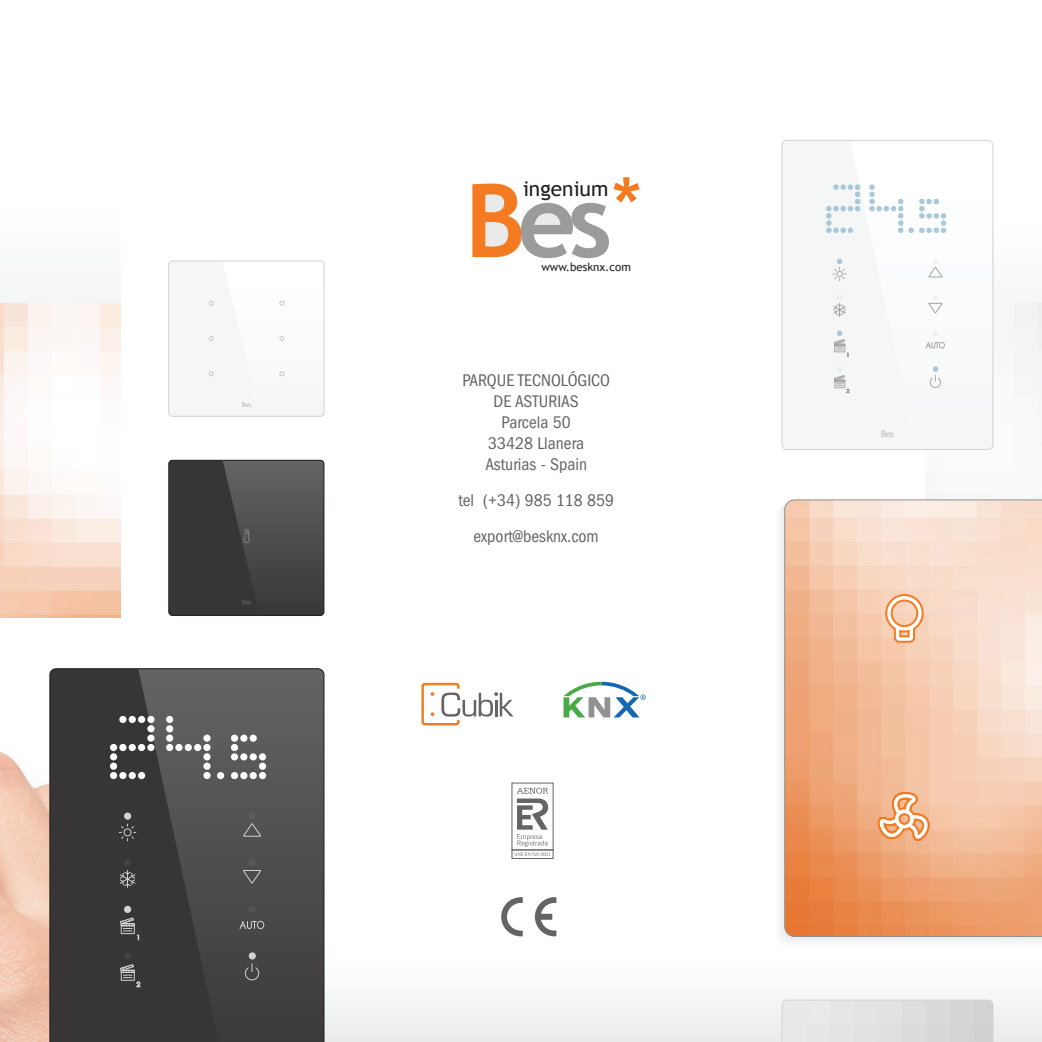
<style>
.page{position:relative;width:1042px;height:1042px;background:#fff}
.page>*{position:absolute;margin:0;border:0;box-sizing:border-box;transform-origin:0 0}
.t1{font:20.82px "Trebuchet MS";color:#211d1e}
.t2{font:condensed 17.5px/21px "ITC Franklin Gothic Std";color:#656364;text-align:center}
.t3{font:11.55px "Trebuchet MS";color:#211d1e}
</style>
<div class="page">
<div style="left:0;top:952px;width:1042px;height:90px;background:linear-gradient(to bottom,#fff,#eaebeb)"></div>
<div style="left:926px;top:207px;width:116px;height:410px;background:linear-gradient(to right,#f6f7f7,#f8f9f9)"></div>
<img style="left:0;top:726px;width:50px;height:316px">
<div style="left:169px;top:460px;width:155px;height:155px;background:#373535;border-radius:4px"></div>
<div style="left:169px;top:460px;width:155px;height:155px;border:1px solid #211d1e;border-radius:4px"></div>
<div style="left:169px;top:261px;width:155px;height:155px;background:#f5f7f7;border-radius:4px"></div>
<div style="left:168px;top:261px;width:156px;height:155px;border:1px solid #d3d2d2;border-radius:4px"></div>
<svg style="left:782px;top:1000px;width:211px;height:42px;background:#dfdede"></svg>
<svg style="left:501px;top:897px;width:55px;height:39px"></svg>
<svg style="left:209px;top:301px;width:5px;height:5px"></svg>
<svg style="left:209px;top:371px;width:5px;height:5px"></svg>
<svg style="left:209px;top:336px;width:5px;height:5px"></svg>
<svg style="left:515px;top:852px;width:35px;height:4px"></svg>
<div style="left:512px;top:849px;width:41px;height:9px;border:1px solid #656364"></div>
<svg style="left:517px;top:787px;width:32px;height:59px"></svg>
<svg style="left:223px;top:460px;width:101px;height:155px"></svg>
<svg style="left:223px;top:261px;width:101px;height:155px"></svg>
<div style="left:421px;top:683px;width:39px;height:42px;border:2px solid #f47b21;border-radius:2px"></div>
<svg style="left:441px;top:692px;width:72px;height:24px"></svg>
<svg style="left:430px;top:692px;width:4px;height:4px"></svg>
<svg style="left:430px;top:712px;width:4px;height:4px"></svg>
<svg style="left:563px;top:682px;width:83px;height:35px"></svg>
<svg style="left:784px;top:500px;width:258px;height:437px;background:#f2be9e"></svg>
<svg style="left:873px;top:782px;width:63px;height:60px;background:#f4b78e"></svg>
<div style="left:895px;top:809px;width:19px;height:19px;border:3px solid #fff;border-radius:50%"></div>
<div style="left:885px;top:594px;width:38px;height:38px;border:7px solid #f47b21;border-radius:50%"></div>
<div style="left:887px;top:596px;width:34px;height:34px;border:3px solid #fff;border-radius:50%"></div>
<svg style="left:890px;top:620px;width:29px;height:26px"></svg>
<div style="left:0;top:190px;width:121px;height:427px;background:#fafafb"></div>
<img style="left:0;top:304px;width:121px;height:313px">
<svg style="left:472px;top:177px;width:167px;height:81px"></svg>
<svg style="left:50px;top:668px;width:274px;height:374px;background:#454343"></svg>
<svg style="left:243px;top:822px;width:18px;height:15px"></svg>
<svg style="left:243px;top:869px;width:18px;height:15px"></svg>
<svg style="left:119px;top:824px;width:17px;height:17px"></svg>
<svg style="left:119px;top:870px;width:17px;height:17px"></svg>
<div style="left:231px;top:734px;width:7px;height:8px;background:#fff;border-radius:50%"></div>
<div style="left:217px;top:772px;width:7px;height:7px;background:#fff;border-radius:50%"></div>
<div style="left:119px;top:716px;width:7px;height:7px;background:#fff;border-radius:50%"></div>
<div style="left:129px;top:716px;width:7px;height:7px;background:#fff;border-radius:50%"></div>
<div style="left:138px;top:716px;width:7px;height:7px;background:#fff;border-radius:50%"></div>
<div style="left:147px;top:716px;width:7px;height:7px;background:#fff;border-radius:50%"></div>
<div style="left:166px;top:716px;width:7px;height:7px;background:#fff;border-radius:50%"></div>
<div style="left:147px;top:725px;width:7px;height:7px;background:#fff;border-radius:50%"></div>
<div style="left:166px;top:725px;width:7px;height:7px;background:#fff;border-radius:50%"></div>
<div style="left:147px;top:734px;width:7px;height:8px;background:#fff;border-radius:50%"></div>
<div style="left:166px;top:734px;width:7px;height:8px;background:#fff;border-radius:50%"></div>
<div style="left:203px;top:734px;width:8px;height:8px;background:#fff;border-radius:50%"></div>
<div style="left:110px;top:744px;width:7px;height:7px;background:#fff;border-radius:50%"></div>
<div style="left:119px;top:744px;width:7px;height:7px;background:#fff;border-radius:50%"></div>
<div style="left:129px;top:744px;width:7px;height:7px;background:#fff;border-radius:50%"></div>
<div style="left:138px;top:744px;width:7px;height:7px;background:#fff;border-radius:50%"></div>
<div style="left:147px;top:744px;width:7px;height:7px;background:#fff;border-radius:50%"></div>
<div style="left:166px;top:744px;width:7px;height:7px;background:#fff;border-radius:50%"></div>
<div style="left:175px;top:744px;width:8px;height:7px;background:#fff;border-radius:50%"></div>
<div style="left:185px;top:744px;width:7px;height:7px;background:#fff;border-radius:50%"></div>
<div style="left:194px;top:744px;width:7px;height:7px;background:#fff;border-radius:50%"></div>
<div style="left:203px;top:744px;width:8px;height:7px;background:#fff;border-radius:50%"></div>
<div style="left:110px;top:753px;width:7px;height:7px;background:#fff;border-radius:50%"></div>
<div style="left:203px;top:753px;width:8px;height:7px;background:#fff;border-radius:50%"></div>
<div style="left:110px;top:762px;width:7px;height:8px;background:#fff;border-radius:50%"></div>
<div style="left:203px;top:762px;width:8px;height:8px;background:#fff;border-radius:50%"></div>
<div style="left:110px;top:772px;width:7px;height:7px;background:#fff;border-radius:50%"></div>
<div style="left:119px;top:772px;width:7px;height:7px;background:#fff;border-radius:50%"></div>
<div style="left:129px;top:772px;width:7px;height:7px;background:#fff;border-radius:50%"></div>
<div style="left:138px;top:772px;width:7px;height:7px;background:#fff;border-radius:50%"></div>
<div style="left:203px;top:772px;width:8px;height:7px;background:#fff;border-radius:50%"></div>
<div style="left:231px;top:744px;width:7px;height:7px;background:#fff;border-radius:50%"></div>
<div style="left:231px;top:753px;width:7px;height:7px;background:#fff;border-radius:50%"></div>
<div style="left:231px;top:772px;width:7px;height:7px;background:#fff;border-radius:50%"></div>
<div style="left:240px;top:734px;width:7px;height:8px;background:#fff;border-radius:50%"></div>
<div style="left:240px;top:753px;width:7px;height:7px;background:#fff;border-radius:50%"></div>
<div style="left:240px;top:772px;width:7px;height:7px;background:#fff;border-radius:50%"></div>
<div style="left:250px;top:734px;width:7px;height:8px;background:#fff;border-radius:50%"></div>
<div style="left:250px;top:753px;width:7px;height:7px;background:#fff;border-radius:50%"></div>
<div style="left:250px;top:772px;width:7px;height:7px;background:#fff;border-radius:50%"></div>
<div style="left:259px;top:753px;width:7px;height:7px;background:#fff;border-radius:50%"></div>
<div style="left:259px;top:762px;width:7px;height:8px;background:#fff;border-radius:50%"></div>
<div style="left:259px;top:772px;width:7px;height:7px;background:#fff;border-radius:50%"></div>
<svg style="left:239px;top:920px;width:25px;height:9px"></svg>
<svg style="left:120px;top:917px;width:19px;height:23px"></svg>
<svg style="left:120px;top:964px;width:20px;height:23px"></svg>
<div style="left:124px;top:812px;width:7px;height:7px;background:#d3d2d2;border-radius:50%"></div>
<div style="left:124px;top:859px;width:7px;height:7px;background:#434141;border-radius:50%"></div>
<div style="left:124px;top:906px;width:7px;height:7px;background:#d3d2d2;border-radius:50%"></div>
<div style="left:124px;top:952px;width:7px;height:7px;background:#434141;border-radius:50%"></div>
<div style="left:249px;top:812px;width:7px;height:7px;background:#5d5c5c;border-radius:50%"></div>
<div style="left:249px;top:859px;width:7px;height:7px;background:#595757;border-radius:50%"></div>
<div style="left:249px;top:906px;width:7px;height:7px;background:#545252;border-radius:50%"></div>
<div style="left:249px;top:952px;width:7px;height:7px;background:#d3d2d2;border-radius:50%"></div>
<svg style="left:245px;top:964px;width:14px;height:16px"></svg>
<div style="left:782px;top:140px;width:211px;height:309px;background:#f5f7f7;border-radius:5px"></div>
<div style="left:782px;top:140px;width:211px;height:310px;border:1px solid #d3d2d2;border-radius:5px"></div>
<svg style="left:881px;top:430px;width:12px;height:7px"></svg>
<svg style="left:826px;top:184px;width:34px;height:49px"></svg>
<svg style="left:869px;top:184px;width:77px;height:49px"></svg>
<svg style="left:833px;top:259px;width:13px;height:22px"></svg>
<svg style="left:833px;top:295px;width:13px;height:21px"></svg>
<svg style="left:834px;top:330px;width:14px;height:27px"></svg>
<svg style="left:834px;top:367px;width:15px;height:26px"></svg>
<svg style="left:928px;top:267px;width:14px;height:11px"></svg>
<svg style="left:928px;top:303px;width:14px;height:11px"></svg>
<svg style="left:926px;top:342px;width:19px;height:7px"></svg>
<svg style="left:930px;top:366px;width:11px;height:22px"></svg>
<p class="t1" style="left:523px;top:176px;width:87px">ingenium</p>
<p class="t3" style="left:541px;top:260px;width:91px">www.besknx.com</p>
<p class="t2" style="left:462px;top:370px;width:149px">PARQUE TECNOLÓGICO<br>DE ASTURIAS<br>Parcela 50<br>33428 Llanera<br>Asturias - Spain</p>
<p class="t2" style="left:458px;top:483px;width:157px;line-height:35.9px">tel (+34) 985 118 859 export@besknx.com</p>
</div>
